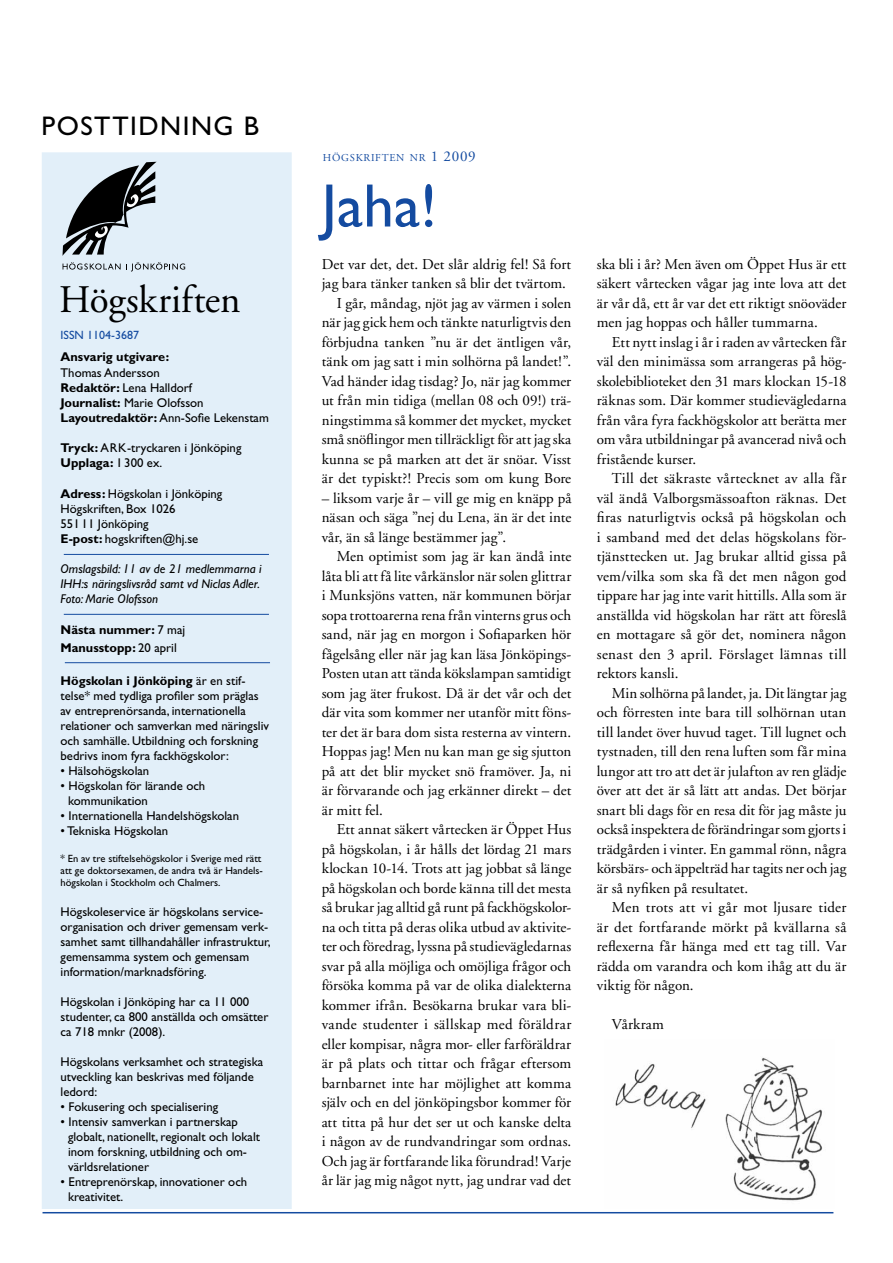
<style>
.page{position:relative;width:893px;height:1263px;background:#fff}
.page>*{position:absolute;margin:0;border:0;box-sizing:border-box;transform-origin:0 0}
.t1{font:61.5px "Gill Sans";color:#144ba0}
.t2{font:39px "Adobe Garamond";letter-spacing:-.005em;color:#000}
.t3{font:27px "Gill Sans";letter-spacing:.06em;color:#000}
.t4{font:15px/19.5px "Adobe Garamond";letter-spacing:.005em;color:#000;text-align:justify}
.t5{font:12.75px/15px "Gill Sans";color:#000}
.t6{font:italic 12.75px/15px "Gill Sans";color:#000}
.t7{font:700 12.75px/18.1px "Gill Sans";color:#000}
.t8{font:12px "Gill Sans";color:#144ba0}
.t9{font:10.5px/12px "Gill Sans";color:#000}
.t10{font:10.5px "Adobe Garamond";letter-spacing:.07em;color:#144ba0}
.s1{font-weight:700}
.s2{font-weight:400}
.s3{font-size:15px}
</style>
<div class="page">
<div style="left:42px;top:152px;width:250px;height:1057px;background:#e2eff9"></div>
<hr style="left:43px;top:1212px;width:790px;height:1px;background:#144ba0">
<img style="left:615px;top:1057px;width:208px;height:144px">
<hr style="left:64px;top:554px;width:205px;height:1px;background:#144ba0">
<hr style="left:64px;top:614px;width:205px;height:1px;background:#144ba0">
<hr style="left:65px;top:662px;width:205px;height:1px;background:#144ba0">
<svg style="left:63px;top:262px;width:122px;height:9px"></svg>
<svg style="left:63px;top:162px;width:93px;height:93px"></svg>
<h3 class="t3" style="left:41px;top:110px;width:219px">POSTTIDNING B</h3>
<h2 class="t2" style="left:59px;top:278px;width:183px">Högskriften</h2>
<p class="t8" style="left:61px;top:328px;width:80px">ISSN 1104-3687</p>
<p class="t7" style="left:61px;top:348px;width:110px">Ansvarig utgivare:</p>
<p class="t5" style="left:61px;top:365px;width:210px">Thomas Andersson<br><span class="s1">Redaktör:</span> Lena Halldorf<br><span class="s1">Journalist:</span> Marie Olofsson<br><span class="s1">Layoutredaktör:</span> Ann-Sofie Lekenstam</p>
<p class="t7" style="left:61px;top:439px;width:50px">Tryck: <span class="s2">ARK</span></p>
<p class="t5" style="left:61px;top:440px;width:182px;text-indent:66px">-tryckaren i Jönköping<br><span class="s1">Upplaga:</span> 1 300 ex.</p>
<p class="t5" style="left:61px;top:486px;width:163px"><span class="s1">Adress:</span> Högskolan i Jönköping<br>Högskriften, Box 1026<br>551 11 Jönköping<br><span class="s1">E-post:</span> hogskriften@hj.se</p>
<p class="t6" style="left:61px;top:561px;width:202px">Omslagsbild: 11 av de 21 medlemmarna i<br>IHH:s näringslivsråd samt vd Niclas Adler.<br>Foto: Marie Olofsson</p>
<p class="t7" style="left:61px;top:620px;width:126px">Nästa nummer: <span class="s2">7 maj<br></span>Manusstopp: <span class="s2">20 april</span></p>
<p class="t5" style="left:61px;top:673px;width:210px"><span class="s1">Högskolan i Jönköping</span> är en stif&shy;telse* med tydliga profiler som präglas av entreprenörsanda, internationella relationer och samverkan med näringsliv och samhälle. Utbildning och forskning bedrivs inom fyra fackhögskolor:</p>
<p class="t5" style="left:61px;top:763px;width:90px">• Hälsohögskolan</p>
<p class="t5" style="left:68px;top:778px;width:139px;text-indent:-7px">• Högskolan för lärande och kommunikation</p>
<p class="t5" style="left:61px;top:809px;width:180px">• Internationella Handelshögskolan</p>
<p class="t5" style="left:61px;top:824px;width:109px">• Tekniska Högskolan</p>
<p class="t9" style="left:61px;top:853px;width:204px">* E n av tre stiftelsehögskolor i Sverige med rätt att ge doktorsexamen, de andra två är Handels&shy;högskolan i Stockholm och Chalmers.</p>
<p class="t5" style="left:61px;top:905px;width:212px">Högskoleservice är högskolans service&shy;organisation och driver gemensam verk&shy;samhet samt tillhandahåller infrastruktur, gemensamma system och gemensam information/marknadsföring.</p>
<p class="t5" style="left:61px;top:995px;width:209px">Högskolan i Jönköping har ca 11 000 studenter, ca 800 anställda och omsätter ca 718 mnkr (2008).</p>
<p class="t5" style="left:61px;top:1055px;width:204px">Högskolans verksamhet och strategiska utveckling kan beskrivas med följande ledord:</p>
<p class="t5" style="left:61px;top:1100px;width:159px">• Fokusering och specialisering</p>
<p class="t5" style="left:68px;top:1115px;width:194px;text-indent:-7px">• Intensiv samverkan i partnerskap globalt, nationellt, regionalt och lokalt inom forskning, utbildning och om&shy;världsrelationer</p>
<p class="t5" style="left:68px;top:1175px;width:181px;text-indent:-7px">• Entreprenörskap, innovationer och kreativitet.</p>
<p class="t10" style="left:323px;top:152px;width:154px">HÖGSKRIFTEN NR <span class="s3">1 2009</span></p>
<h1 class="t1" style="left:322px;top:170px;width:117px">Jaha!</h1>
<p class="t4" style="left:322px;top:254px;width:251px">Det var det, det. Det slår aldrig fel! Så fort</p>
<p class="t4" style="left:322px;top:274px;width:246px">jag bara tänker tanken så blir det tvärtom.</p>
<p class="t4" style="left:337px;top:293px;width:236px">I går, måndag, njöt jag av värmen i solen</p>
<p class="t4" style="left:322px;top:313px;width:251px">när jag gick hem och tänkte naturligtvis den</p>
<p class="t4" style="left:322px;top:332px;width:251px">förbjudna tanken ”nu är det äntligen vår,</p>
<p class="t4" style="left:322px;top:352px;width:251px">tänk om jag satt i min solhörna på landet!”.</p>
<p class="t4" style="left:322px;top:371px;width:251px">Vad händer idag tisdag? Jo, när jag kommer</p>
<p class="t4" style="left:322px;top:391px;width:251px">ut från min tidiga (mellan 08 och 09!) trä-</p>
<p class="t4" style="left:322px;top:410px;width:251px">ningstimma så kommer det mycket, mycket</p>
<p class="t4" style="left:322px;top:430px;width:251px">små snöflingor men tillräckligt för att jag ska</p>
<p class="t4" style="left:322px;top:449px;width:251px">kunna se på marken att det är snöar. Visst</p>
<p class="t4" style="left:322px;top:469px;width:251px">är det typiskt?! Precis som om kung Bore</p>
<p class="t4" style="left:322px;top:488px;width:251px">– liksom varje år – vill ge mig en knäpp på näsan och säga ”nej du Lena, än är det inte vår, än så länge bestämmer jag”.</p>
<p class="t4" style="left:322px;top:547px;width:251px;text-indent:15px">Men optimist som jag är kan ändå inte låta bli att få lite vårkänslor när solen glittrar i Munksjöns vatten, när kommunen börjar sopa trottoarerna rena från vinterns grus och sand, när jag en morgon i Sofiaparken hör fågelsång eller när jag kan läsa Jönköpings-Posten utan att tända kökslampan samtidigt som jag äter frukost. Då är det vår och det där vita som kommer ner utanför mitt föns&shy;ter det är bara dom sista resterna av vintern.<br>Hoppas jag! Men nu kan man ge sig sjutton på att det blir mycket snö framöver. Ja, ni är förvarande och jag erkänner direkt – det är mitt fel.</p>
<p class="t4" style="left:322px;top:820px;width:251px;text-indent:15px">Ett annat säkert vårtecken är Öppet Hus på högskolan, i år hålls det lördag 21 mars klockan 10-14. Trots att jag jobbat så länge på högskolan och borde känna till det mesta så brukar jag alltid gå runt på fackhögskolor&shy;na och titta på deras olika utbud av aktivite&shy;ter och föredrag, lyssna på studievägledarnas svar på alla möjliga och omöjliga frågor och försöka komma på var de olika dialekterna kommer ifrån. Besökarna brukar vara bli&shy;vande studenter i sällskap med föräldrar eller kompisar, några mor- eller farföräldrar är på plats och tittar och frågar eftersom barnbarnet inte har möjlighet att komma själv och en del jönköpingsbor kommer för att titta på hur det ser ut och kanske delta i någon av de rundvandringar som ordnas.<br>Och jag är fortfarande lika förundrad! Varje år lär jag mig något nytt, jag undrar vad det</p>
<p class="t4" style="left:597px;top:254px;width:251px">ska bli i år? Men även om Öppet Hus är ett säkert vårtecken vågar jag inte lova att det är vår då, ett år var det ett riktigt snöoväder men jag hoppas och håller tummarna.</p>
<p class="t4" style="left:597px;top:332px;width:251px;text-indent:15px">Ett nytt inslag i år i raden av vårtecken får väl den minimässa som arrangeras på hög&shy;skolebiblioteket den 31 mars klockan 15-18 räknas som. Där kommer studievägledarna från våra fyra fackhögskolor att berätta mer om våra utbildningar på avancerad nivå och fristående kurser.</p>
<p class="t4" style="left:597px;top:469px;width:251px;text-indent:15px">Till det säkraste vårtecknet av alla får väl ändå Valborgsmässoafton räknas. Det firas naturligtvis också på högskolan och i samband med det delas högskolans för&shy;tjänsttecken ut. Jag brukar alltid gissa på vem/vilka som ska få det men någon god tippare har jag inte varit hittills. Alla som är anställda vid högskolan har rätt att föreslå en mottagare så gör det, nominera någon senast den 3 april. Förslaget lämnas till rektors kansli.</p>
<p class="t4" style="left:597px;top:683px;width:251px;text-indent:15px">Min solhörna på landet, ja. Dit längtar jag och förresten inte bara till solhörnan utan till landet över huvud taget. Till lugnet och tystnaden, till den rena luften som får mina lungor att tro att det är julafton av ren glädje över att det är så lätt att andas. Det börjar snart bli dags för en resa dit för jag måste ju också inspektera de förändringar som gjorts i trädgården i vinter. En gammal rönn, några körsbärs- och äppelträd har tagits ner och jag är så nyfiken på resultatet.</p>
<p class="t4" style="left:597px;top:898px;width:251px;text-indent:15px">Men trots att vi går mot ljusare tider är det fortfarande mörkt på kvällarna så reflexerna får hänga med ett tag till. Var rädda om varandra och kom ihåg att du är viktig för någon.</p>
<p class="t4" style="left:612px;top:1015px;width:54px">Vårkram</p>
</div>
